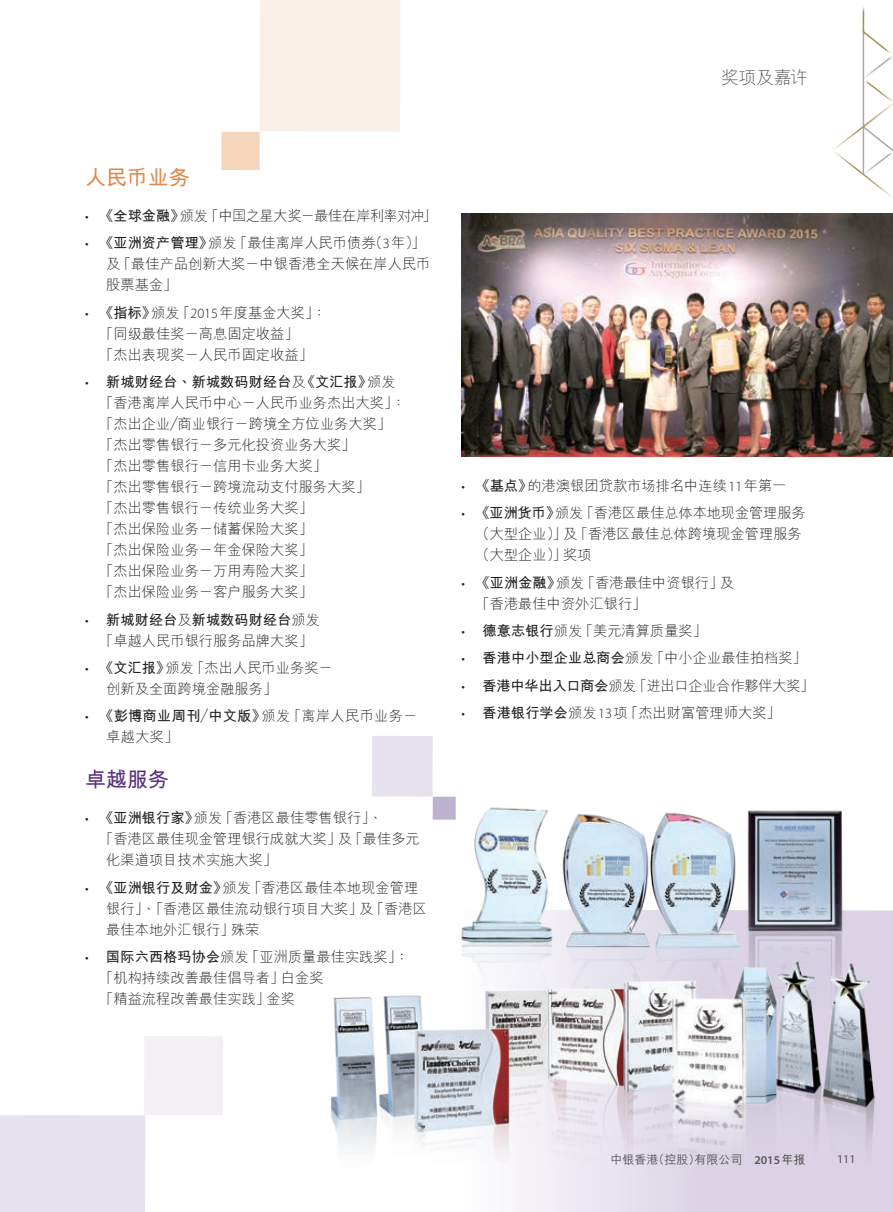
<style>
.page{position:relative;width:893px;height:1212px;background:#fff}
.page>*{position:absolute;margin:0;border:0;box-sizing:border-box;transform-origin:0 0}
.t1{font:700 21px "M Hei HKS";color:#e18749}
.t2{font:700 21px "M Hei HKS";color:#593080}
.t3{font:300 18px "M Hei HKS";letter-spacing:-.035em;color:#57585a}
.t4{font:300 14.25px/21px "M Hei HKS";color:#231f20}
.t5{font:300 14.25px "M Hei HKS";letter-spacing:-.03em;color:#231f20}
.t6{font:300 14.25px "M Hei HKS";letter-spacing:-.02em;color:#231f20}
.t7{font:500 12px "M Hei HKS";color:#57585a}
.t8{font:12px "Myriad Pro";color:#57585a}
.s1{font-family:"Myriad Pro"}
.s2{font-weight:700}
.s3{font-family:"Myriad Pro";font-weight:600}
</style>
<div class="page">
<svg style="left:516px;top:910px;width:377px;height:302px;background:#ded6e7"></svg>
<div style="left:144px;top:1036px;width:79px;height:79px;background:#f2eff5"></div>
<div style="left:372px;top:736px;width:61px;height:61px;background:#e6e2ee"></div>
<div style="left:0;top:1115px;width:145px;height:97px;background:#e6e2ee"></div>
<div style="left:260px;top:0;width:140px;height:132px;background:#fbf0e7"></div>
<div style="left:221px;top:132px;width:39px;height:38px;background:#f5d6bd"></div>
<div style="left:433px;top:797px;width:23px;height:23px;background:#beb2d1"></div>
<img style="left:667px;top:812px;width:64px;height:166px">
<img style="left:731px;top:810px;width:124px;height:153px">
<img style="left:447px;top:801px;width:101px;height:187px">
<img style="left:542px;top:811px;width:125px;height:167px">
<img style="left:461px;top:213px;width:432px;height:244px">
<img style="left:408px;top:995px;width:15px;height:32px">
<img style="left:331px;top:995px;width:77px;height:154px">
<img style="left:749px;top:956px;width:100px;height:234px">
<img style="left:798px;top:959px;width:95px;height:246px">
<img style="left:688px;top:963px;width:103px;height:234px">
<img style="left:485px;top:988px;width:53px;height:209px">
<img style="left:538px;top:978px;width:108px;height:233px">
<img style="left:403px;top:1027px;width:113px;height:135px">
<img style="left:607px;top:978px;width:103px;height:224px">
<img style="left:658px;top:996px;width:104px;height:216px">
<svg style="left:831px;top:7px;width:62px;height:208px"></svg>
<h1 class="t1" style="left:85px;top:162px;width:106px">人民幣業務</h1>
<p class="t5" style="left:85px;top:206px;width:353px"><span class="s1">•</span> <span class="s2">《全球金融》</span>頒發「中國之星大獎－最佳在岸利率對沖」</p>
<p class="t4" style="left:106px;top:232px;width:326px;text-indent:-21px"><span class="s1">•</span> <span class="s2">《亞洲資產管理》</span>頒發「最佳離岸人民幣債劵（<span class="s1">3</span>年）」及「最佳產品創新大獎－中銀香港全天候在岸人民幣股票基金」</p>
<p class="t4" style="left:99px;top:302px;width:229px;text-indent:-14px"><span class="s1">•</span> <span class="s2">《指標》</span>頒發「<span class="s1">2015</span>年度基金大獎」：「同級最佳獎－高息固定收益」<br>「傑出表現獎－人民幣固定收益」</p>
<p class="t4" style="left:99px;top:371px;width:308px;text-indent:-14px"><span class="s1">•</span> <span class="s2">新城財經台、新城數碼財經台</span>及<span class="s2">《文匯報》</span>頒發「香港離岸人民幣中心－人民幣業務傑出大獎」：「傑出企業／商業銀行－跨境全方位業務大獎」「傑出零售銀行－多元化投資業務大獎」<br>「傑出零售銀行－信用卡業務大獎」<br>「傑出零售銀行－跨境流動支付服務大獎」<br>「傑出零售銀行－傳統業務大獎」<br>「傑出保險業務－儲蓄保險大獎」<br>「傑出保險業務－年金保險大獎」<br>「傑出保險業務－萬用壽險大獎」<br>「傑出保險業務－客戶服務大獎」</p>
<p class="t4" style="left:85px;top:608px;width:237px;text-align:center"><span class="s1">•</span> <span class="s2">新城財經台</span>及<span class="s2">新城數碼財經台</span>頒發「卓越人民幣銀行服務品牌大獎」</p>
<p class="t4" style="left:106px;top:657px;width:228px;text-indent:-21px"><span class="s1">•</span> <span class="s2">《文匯報》</span>頒發「傑出人民幣業務獎－創新及全面跨境金融服務」</p>
<p class="t4" style="left:106px;top:705px;width:313px;text-indent:-21px"><span class="s1">•</span> <span class="s2">《彭博商業周刊／中文版》</span>頒發「離岸人民幣業務－卓越大獎」</p>
<h1 class="t2" style="left:85px;top:764px;width:85px">卓越服務</h1>
<p class="t4" style="left:85px;top:807px;width:299px"><span class="s1">•</span> <span class="s2">《亞洲銀行家》</span>頒發「香港區最佳零售銀行」、</p>
<p class="t4" style="left:99px;top:828px;width:322px">「香港區最佳現金管理銀行成就大獎」及「最佳多元</p>
<p class="t4" style="left:106px;top:849px;width:173px">化渠道項目技術實施大獎」</p>
<p class="t4" style="left:106px;top:876px;width:322px;text-indent:-21px"><span class="s1">•</span> <span class="s2">《亞洲銀行及財金》</span>頒發「香港區最佳本地現金管理銀行」、「香港區最佳流動銀行項目大獎」及「香港區最佳本地外匯銀行」殊榮</p>
<p class="t4" style="left:99px;top:946px;width:311px;text-indent:-14px"><span class="s1">•</span> <span class="s2">國際六西格瑪協會</span>頒發「亞洲質量最佳實踐獎」：「機構持續改善最佳倡導者」白金獎<br>「精益流程改善最佳實踐」金獎</p>
<p class="t3" style="left:721px;top:65px;width:88px">獎項及嘉許</p>
<p class="t4" style="left:461px;top:475px;width:327px"><span class="s1">•</span> <span class="s2">《基點》</span>的港澳銀團貸款市場排名中連續<span class="s1">11</span>年第一</p>
<p class="t4" style="left:475px;top:502px;width:332px;text-indent:-14px"><span class="s1">•</span> <span class="s2">《亞洲貨幣》</span>頒發「香港區最佳總體本地現金管理服務（大型企業）」及「香港區最佳總體跨境現金管理服務（大型企業）」獎項</p>
<p class="t4" style="left:475px;top:571px;width:260px;text-indent:-14px"><span class="s1">•</span> <span class="s2">《亞洲金融》</span>頒發「香港最佳中資銀行」及「香港最佳中資外匯銀行」</p>
<p class="t4" style="left:461px;top:620px;width:247px"><span class="s1">•</span> <span class="s2">德意志銀行</span>頒發「美元清算質量獎」</p>
<p class="t4" style="left:461px;top:647px;width:347px"><span class="s1">•</span> <span class="s2">香港中小型企業總商會</span>頒發「中小企業最佳拍檔獎」</p>
<p class="t6" style="left:461px;top:676px;width:355px"><span class="s1">•</span> <span class="s2">香港中華出入口商會</span>頒發「進出口企業合作夥伴大獎」</p>
<p class="t4" style="left:461px;top:702px;width:321px"><span class="s1">•</span> <span class="s2">香港銀行學會</span>頒發<span class="s1">13</span>項「傑出財富管理師大獎」</p>
<p class="t7" style="left:610px;top:1151px;width:196px">中銀香港（控股）有限公司 <span class="s3">2015</span><span class="s2">年報</span></p>
<p class="t8" style="left:837px;top:1152px;width:20px">111</p>
</div>
